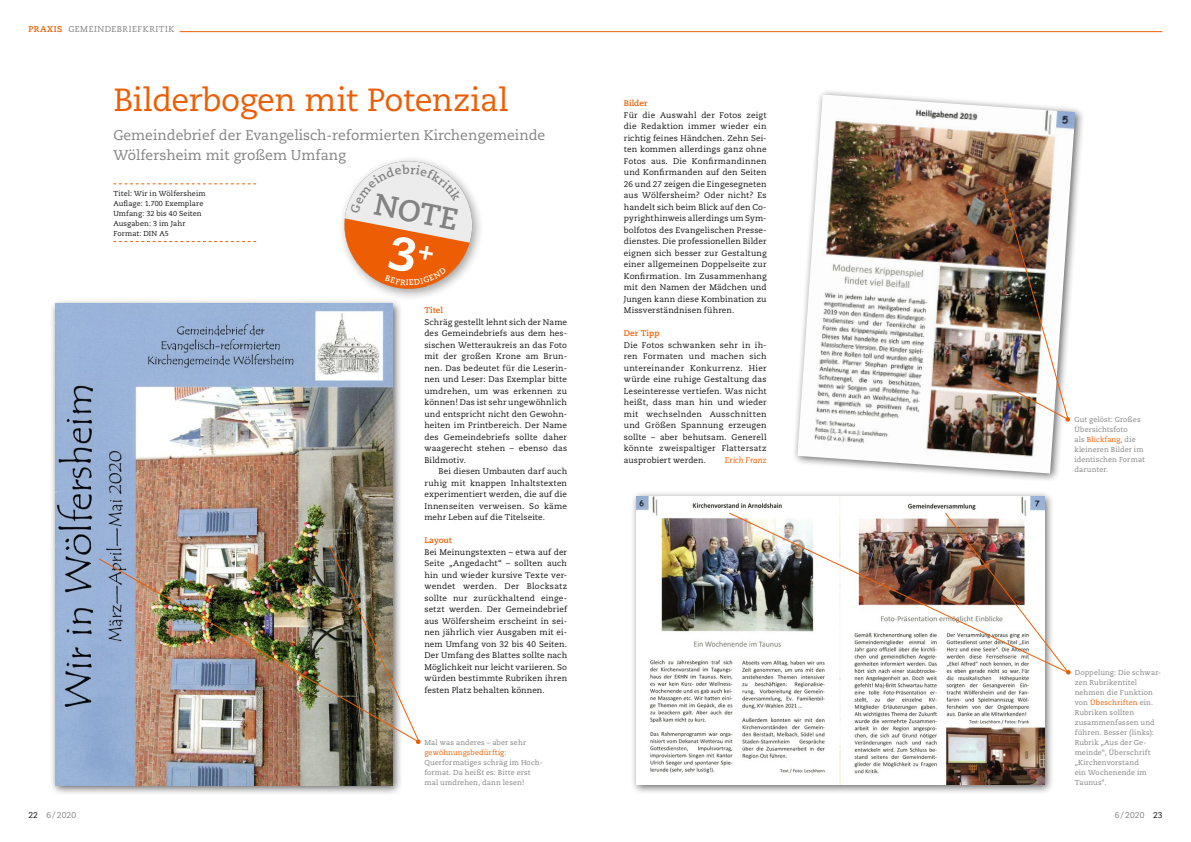
<style>
.page{position:relative;width:1191px;height:842px;background:#fff}
.page>*{position:absolute;margin:0;border:0;box-sizing:border-box;transform-origin:0 0}
.Kritik_Headline{font:32px "Caecilia LT Std";letter-spacing:-.015em;color:#ed5d03}
.Kritik_Vorspann{font:700 30.3px "Caecilia LT Std";color:#818281}
.Kritik_Vorspann-2{font:14px/20px "Caecilia LT Std";color:#818281}
.Rubrik_neu_links{font:8.5px "Caecilia LT Std";letter-spacing:.06em;color:#818281}
.Copy_ohne_Einzug_neu{font:8.2px/11.5px "Caecilia LT Std";letter-spacing:.015em;color:#141415;text-align:justify}
.Copy_mit_Einzug_neu{font:8.2px/11.5px "Caecilia LT Std";letter-spacing:.015em;color:#141415;text-align:justify}
.Zwiti_neu{font:700 8.2px "Caecilia LT Std";color:#ed5d03}
.Copy_ohne_Einzug_neu-2{font:italic 8.2px "Caecilia LT Std";color:#ed5d03}
.BU_neu{font:7.2px/10px "Caecilia LT Std";letter-spacing:.015em;color:#818281}
.Kritik_Details{font:7.2px/10px "Caecilia LT Std";letter-spacing:.015em;color:#141415}
.s1{font-weight:700;color:#ed5d03}
.s2{color:#ed5d03}
.s3{color:#141415}
</style>
<div class="page">
<hr style="left:179px;top:31px;width:983px;height:1px;background:#ed5d03">
<div style="left:49px;top:298px;width:354px;height:497px;background:#141415;opacity:.65"></div>
<img style="left:55px;top:304px;width:338px;height:481px">
<div style="left:792px;top:89px;width:292px;height:394px;background:#141415;opacity:.65"></div>
<img style="left:797px;top:95px;width:278px;height:378px">
<img style="left:98px;top:558px;width:231px;height:184px">
<div style="left:630px;top:490px;width:424px;height:304px;background:#141415;opacity:.65"></div>
<img style="left:636px;top:496px;width:408px;height:288px">
<img style="left:329px;top:545px;width:91px;height:199px">
<img style="left:983px;top:186px;width:87px;height:236px">
<img style="left:728px;top:512px;width:216px;height:161px">
<img style="left:944px;top:512px;width:127px;height:163px">
<svg style="left:113px;top:183px;width:143px;height:1px"></svg>
<svg style="left:113px;top:241px;width:143px;height:1px"></svg>
<div style="left:338px;top:155px;width:146px;height:146px;background:#141415;opacity:.4"></div>
<svg style="left:339px;top:161px;width:139px;height:133px"></svg>
<p class="Rubrik_neu_links" style="left:28px;top:24px;width:148px"><span class="s1">PRAXIS</span> GEMEINDEBRIEFKRITIK</p>
<p class="Kritik_Headline" style="left:113px;top:81px;width:396px">Bilderbogen mit Potenzial</p>
<p class="Kritik_Vorspann-2" style="left:113px;top:125px;width:433px">Gemeindebrief der Evangelisch-reformierten Kirchengemeinde<br>Wölfersheim mit großem Umfang</p>
<p class="Kritik_Details" style="left:113px;top:188px;width:94px">Titel: Wir in Wölfersheim<br>Auflage: 1.700 Exemplare<br>Umfang: 32 bis 40 Seiten<br>Ausgaben: 3 im Jahr<br>Format: DIN A5</p>
<p class="Kritik_Vorspann" style="left:378px;top:186px;width:86px;rotate:11deg">NOTE</p>
<p class="Zwiti_neu" style="left:424px;top:305px;width:20px">Titel</p>
<p class="Copy_ohne_Einzug_neu" style="left:424px;top:316px;width:144px">Schräg gestellt lehnt sich der Name des Gemeindebriefs aus dem hes&shy;sischen Wetteraukreis an das Foto mit der großen Krone am Brun&shy;nen. Das bedeutet für die Leserin&shy;nen und Leser: Das Exemplar bitte umdrehen, um was erkennen zu können! Das ist sehr ungewöhnlich und entspricht nicht den Gewohn&shy;heiten im Printbereich. Der Name des Gemeindebriefs sollte daher waagerecht stehen – ebenso das Bildmotiv.</p>
<p class="Copy_mit_Einzug_neu" style="left:424px;top:466px;width:144px;text-indent:14px">Bei diesen Umbauten darf auch ruhig mit knappen Inhaltstexten experimentiert werden, die auf die Innenseiten verweisen. So käme mehr Leben auf die Titelseite.</p>
<p class="Zwiti_neu" style="left:424px;top:535px;width:29px">Layout</p>
<p class="Copy_ohne_Einzug_neu" style="left:424px;top:546px;width:144px">Bei Meinungstexten – etwa auf der Seite „Angedacht“ – sollten auch hin und wieder kursive Texte ver&shy;wendet werden. Der Blocksatz sollte nur zurückhaltend einge&shy;setzt werden. Der Gemeindebrief aus Wölfersheim erscheint in sei&shy;nen jährlich vier Ausgaben mit ei&shy;nem Umfang von 32 bis 40 Seiten.<br>Der Umfang des Blattes sollte nach Möglichkeit nur leicht variieren. So würden bestimmte Rubriken ihren festen Platz behalten können.</p>
<p class="BU_neu" style="left:424px;top:737px;width:120px">Mal was anderes – aber sehr <span class="s2">gewöhnungsbedürftig</span>:<br>Querformatiges schräg im Hoch&shy;format. Da heißt es: Bitte erst mal umdrehen, dann lesen!</p>
<p class="Zwiti_neu" style="left:624px;top:98px;width:25px">Bilder</p>
<p class="Copy_ohne_Einzug_neu" style="left:624px;top:109px;width:144px">Für die Auswahl der Fotos zeigt die Redaktion immer wieder ein richtig feines Händchen. Zehn Sei&shy;ten kommen allerdings ganz ohne Fotos aus. Die Konfirmandinnen und Konfirmanden auf den Seiten 26 und 27 zeigen die Eingesegneten aus Wölfersheim? Oder nicht? Es handelt sich beim Blick auf den Co&shy;pyrighthinweis allerdings um Sym&shy;bolfotos des Evangelischen Presse&shy;dienstes. Die professionellen Bilder eignen sich besser zur Gestaltung einer allgemeinen Doppelseite zur Konfirmation. Im Zusammenhang mit den Namen der Mädchen und Jungen kann diese Kombination zu Missverständnisen führen.</p>
<p class="Zwiti_neu" style="left:624px;top:328px;width:37px">Der Tipp</p>
<p class="Copy_ohne_Einzug_neu" style="left:624px;top:339px;width:144px">Die Fotos schwanken sehr in ih&shy;ren Formaten und machen sich untereinander Konkurrenz. Hier würde eine ruhige Gestaltung das Leseinteresse vertiefen. Was nicht heißt, dass man hin und wieder mit wechselnden Ausschnitten und Größen Spannung erzeugen sollte – aber behutsam. Generell könnte zweispaltiger Flattersatz ausprobiert werden.</p>
<p class="Copy_ohne_Einzug_neu-2" style="left:725px;top:455px;width:43px">Erich Franz</p>
<p class="BU_neu" style="left:1074px;top:415px;width:72px">Gut gelöst: Großes<br>Übersichtsfoto<br>als <span class="s2">Blickfang</span>, die kleineren Bilder im identischen Format darunter.</p>
<p class="BU_neu" style="left:1074px;top:667px;width:88px">Doppelung: Die schwar&shy;zen Rubrikentitel nehmen die Funktion von <span class="s2">Übeschriften</span> ein.<br>Rubriken sollten zusammenfassen und führen. Besser (links):<br>Rubrik „Aus der Ge&shy;meinde“, Überschrift „Kirchenvorstand<br>ein Wochenende im<br>Taunus“.</p>
<p class="Rubrik_neu_links" style="left:28px;top:810px;width:49px"><span class="s3">22</span> 6/ 2020</p>
<p class="Rubrik_neu_links" style="left:1115px;top:810px;width:49px">6/ 2020 <span class="s3">23</span></p>
</div>
